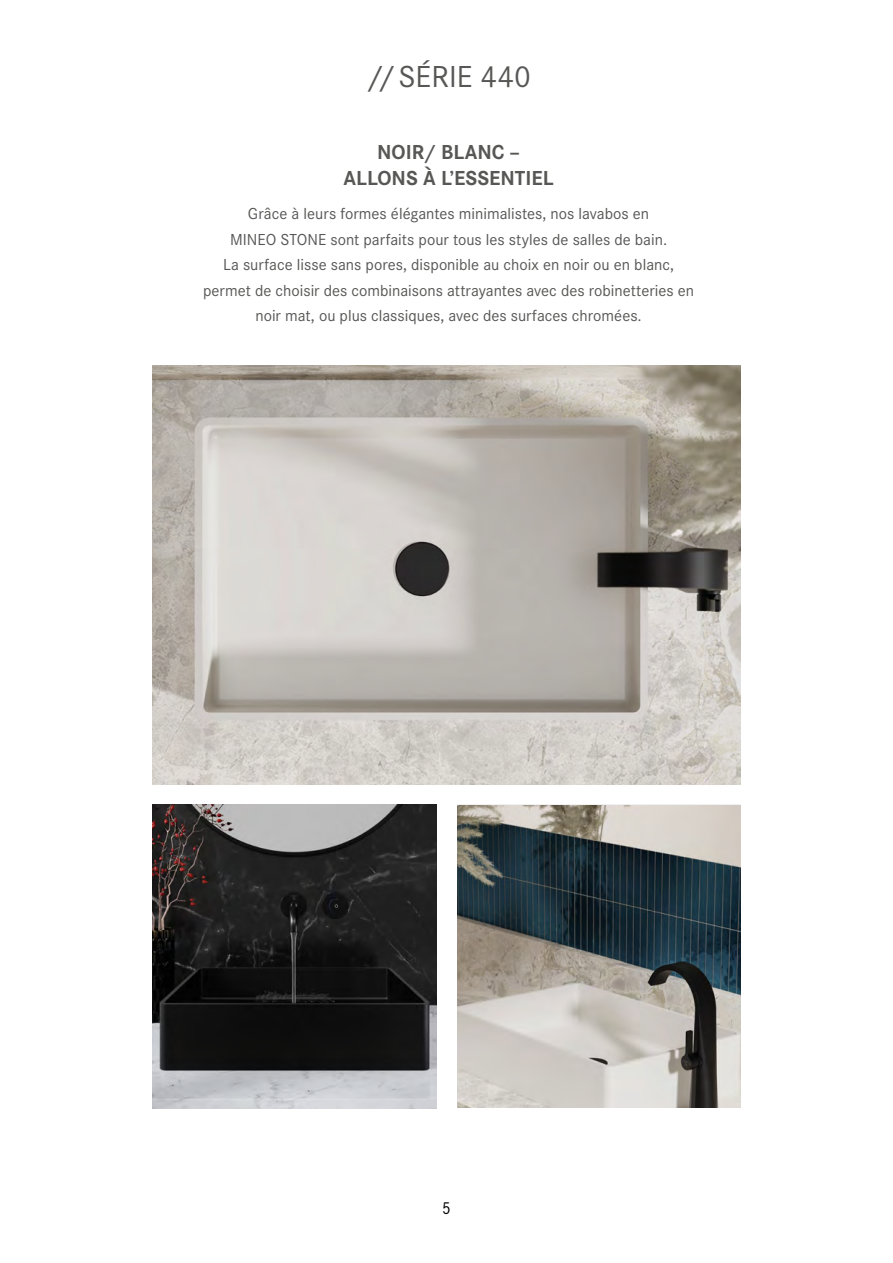
<style>
.page{position:relative;width:893px;height:1263px;background:#fff}
.page>*{position:absolute;margin:0;border:0;box-sizing:border-box;transform-origin:0 0}
.t1{font:31.5px "Corporate S";color:#575756}
.t2{font:700 21px/25.5px "Corporate S";color:#575756;text-align:center}
.t3{font:18px "Corporate S";color:#000;scale:.9 1}
.t4{font:16.5px/25.5px "Corporate S Pro";color:#575756;text-align:center}
</style>
<div class="page">
<img style="left:153px;top:366px;width:588px;height:418px">
<img style="left:153px;top:804px;width:284px;height:304px">
<img style="left:457px;top:805px;width:284px;height:303px">
<h1 class="t1" style="left:366px;top:60px;width:166px">//SÉRIE 440</h1>
<p class="t2" style="left:344px;top:139px;width:212px">NOIR/ BLANC –<br>ALLONS À L’ESSENTIEL</p>
<p class="t4" style="left:203px;top:200px;width:493px">Grâce à leurs formes élégantes minimalistes, nos lavabos en<br>MINEO STONE sont parfaits pour tous les styles de salles de bain.<br>La surface lisse sans pores, disponible au choix en noir ou en blanc, permet de choisir des combinaisons attrayantes avec des robinetteries en noir mat, ou plus classiques, avec des surfaces chromées.</p>
<p class="t3" style="left:442px;top:1198px;width:11px">5</p>
</div>
